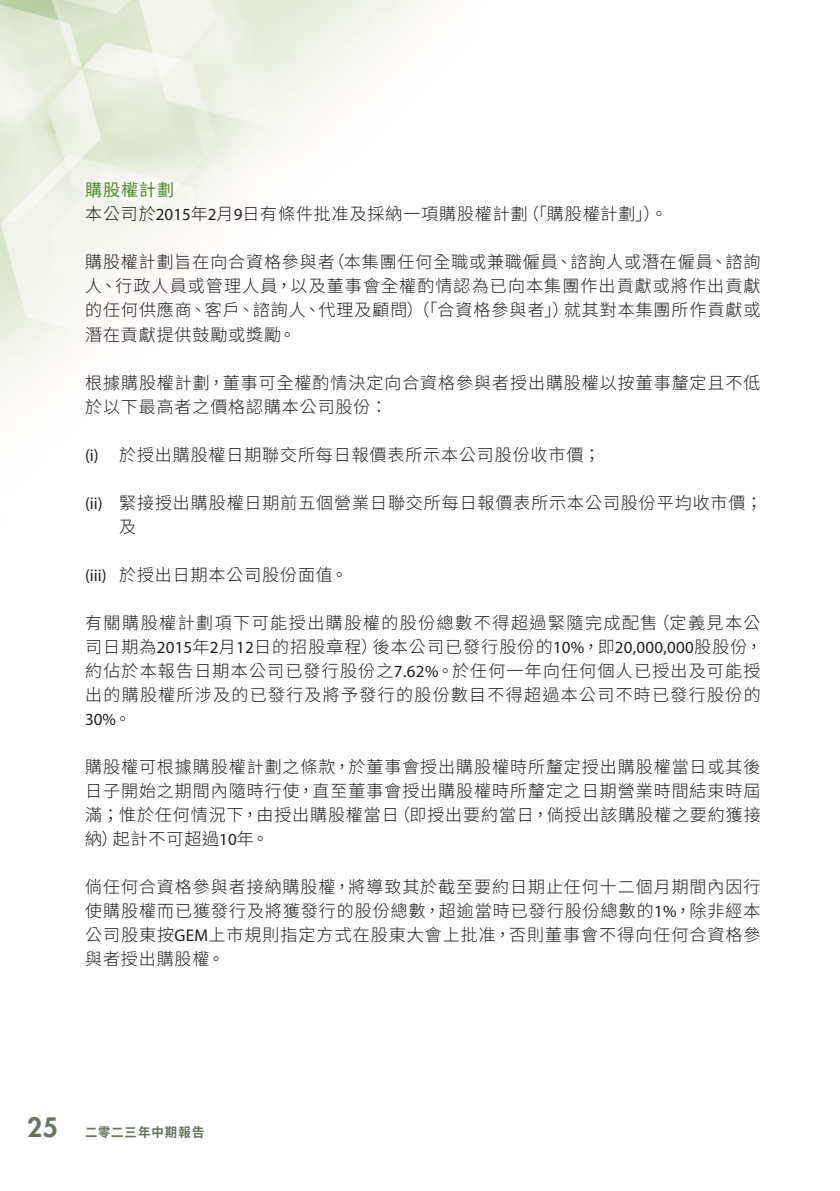
<style>
.page{position:relative;width:840px;height:1191px;background:#fff}
.page>*{position:absolute;margin:0;border:0;box-sizing:border-box;transform-origin:0 0}
.t1{font:800 26px "Futura Std";color:#68745f}
.Body_Text{font:300 17px/24px "Source Han Sans TC";letter-spacing:.055em;color:#231f20}
.Body_Text-2{font:300 17px/24px "Source Han Sans TC";letter-spacing:.09em;color:#231f20}
.Body_Text-3{font:17px "Myriad Pro";color:#231f20}
.Heading_1{font:17px "Source Han Sans TC";letter-spacing:.055em;color:#548a2e}
.t2{font:700 13px "Source Han Sans TC";letter-spacing:.09em;color:#68745f;scale:.95 1}
.s1{font-family:"Myriad Pro";font-weight:400}
</style>
<div class="page">
<img style="left:0;top:0;width:425px;height:389px">
<p class="Heading_1" style="left:85px;top:181px;width:90px">購股權計劃</p>
<p class="Body_Text" style="left:521px;top:203px;width:147px">（「購股權計劃 。(「</p>
<p class="Body_Text" style="left:85px;top:203px;width:444px">本公司於<span class="s1">2015</span>年月<span class="s1">2 9</span>日有條件批准及採納一項購股權計劃</p>
<p class="Body_Text" style="left:327px;top:251px;width:434px">（本集團任何全職或兼職僱員、諮詢人或潛在僱員、諮詢</p>
<p class="Body_Text" style="left:85px;top:251px;width:251px">購股權計劃旨在向合資格參與者</p>
<p class="Body_Text" style="left:85px;top:275px;width:676px">人、行政人員或管理人員，以及董事會全權酌情認為已向本集團作出貢獻或將作出貢獻</p>
<p class="Body_Text" style="left:563px;top:299px;width:198px">就其對本集團所作貢獻或</p>
<p class="Body_Text" style="left:85px;top:299px;width:485px">的任何供應商、客戶、諮詢人、代理及顧問）（「合資格參與者」）潛在貢獻提供鼓勵或獎勵。</p>
<p class="Body_Text" style="left:85px;top:371px;width:676px">根據購股權計劃，董事可全權酌情決定向合資格參與者授出購股權以按董事釐定且不低於以下最高者之價格認購本公司股份：</p>
<p class="Body_Text" style="left:119px;top:443px;width:482px">於授出購股權日期聯交所每日報價表所示本公司股份收市價;</p>
<p class="Body_Text-3" style="left:85px;top:444px;width:15px">) i(</p>
<p class="Body_Text-3" style="left:85px;top:492px;width:19px">i i( )</p>
<p class="Body_Text-3" style="left:85px;top:564px;width:23px">(iii)</p>
<p class="Body_Text" style="left:119px;top:491px;width:644px">緊接授出購股權日期前五個營業日聯交所每日報價表所示本公司股份平均收市價;</p>
<p class="Body_Text" style="left:119px;top:515px;width:19px">及</p>
<p class="Body_Text" style="left:119px;top:563px;width:230px">於授出日期本公司股份面值。</p>
<p class="Body_Text" style="left:652px;top:611px;width:110px">（定義見本公</p>
<p class="Body_Text-2" style="left:372px;top:611px;width:391px;text-indent:-287px">有關購股權計劃項下可能授出購股權的股份總數不得超過緊隨完成配售<br>後本公司已發行股份的<span class="s1">10%</span>，即<span class="s1">20,000,000</span>股股份，</p>
<p class="Body_Text" style="left:85px;top:635px;width:676px">司日期為<span class="s1">2015</span>年月<span class="s1">2 12</span>日的招股章程）<br>約佔於本報告日期本公司已發行股份之<span class="s1">7.62%</span>。於任何一年向任何個人已授出及可能授出的購股權所涉及的已發行及將予發行的股份數目不得超過本公司不時已發行股份的<br><span class="s1">30%</span>。</p>
<p class="Body_Text" style="left:85px;top:755px;width:676px;text-align:right">購股權可根據購股權計劃之條款，於董事會授出購股權時所釐定授出購股權當日或其後日子開始之期間內隨時行使，直至董事會授出購股權時所釐定之日期營業時間結束時屆（即授出要約當日，倘授出該購股權之要約獲接</p>
<p class="Body_Text" style="left:113px;top:803px;width:287px;text-indent:-28px">滿；惟於任何情況下，由授出購股權當日起計不可超過<span class="s1">10</span>年。</p>
<p class="Body_Text" style="left:85px;top:827px;width:35px">納）</p>
<p class="Body_Text" style="left:85px;top:875px;width:676px;text-align:justify">倘任何合資格參與者接納購股權，將導致其於截至要約日期止任何十二個月期間內因行使購股權而已獲發行及將獲發行的股份總數，超逾當時已發行股份總數的<span class="s1">1%</span>，除非經本公司股東按<span class="s1">GEM</span>上市規則指定方式在股東大會上批准，否則董事會不得向任何合資格參與者授出購股權。</p>
<h1 class="t1" style="left:27px;top:1111px;width:32px">25</h1>
<p class="t2" style="left:85px;top:1125px;width:127px">二零二三年中期報告</p>
</div>
